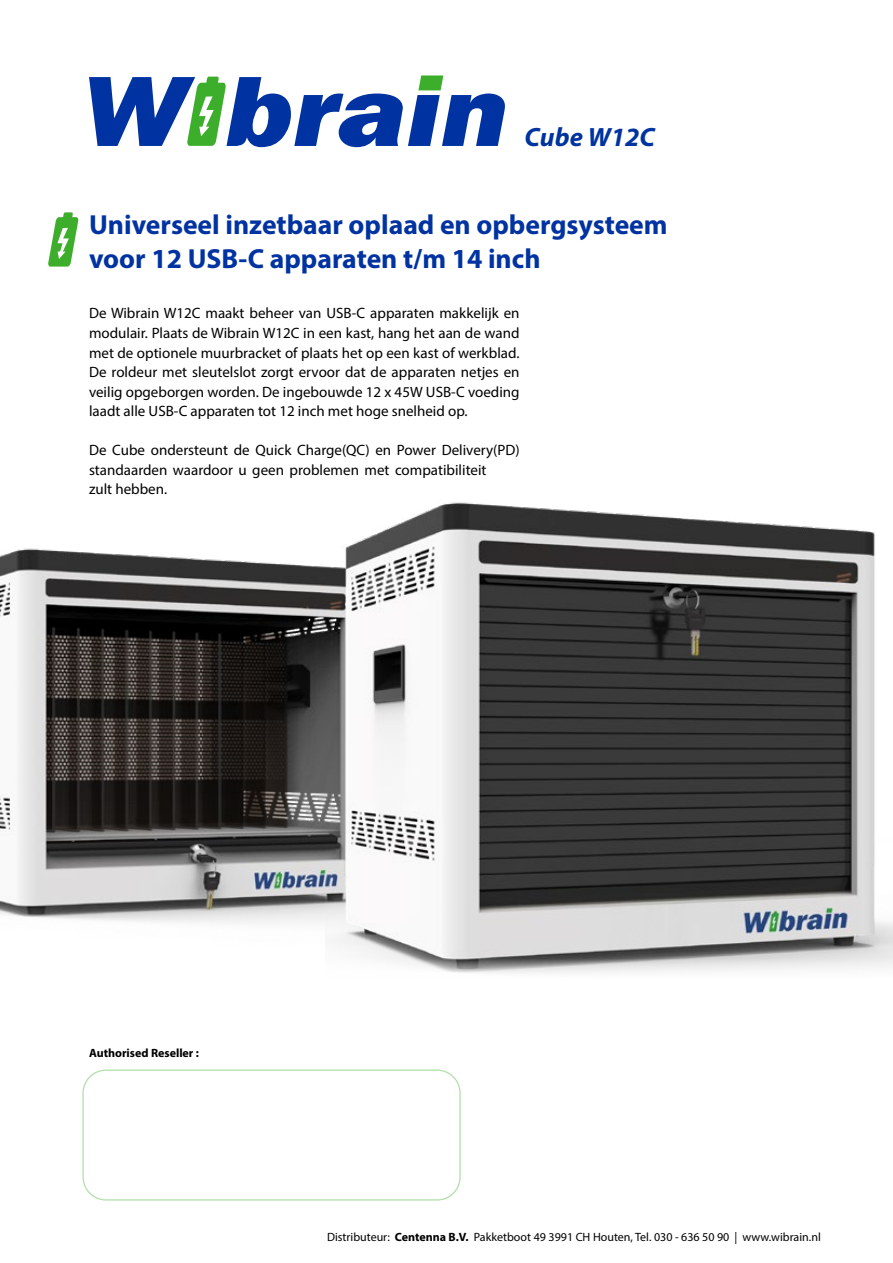
<style>
.page{position:relative;width:893px;height:1263px;background:#fff}
.page>*{position:absolute;margin:0;border:0;box-sizing:border-box;transform-origin:0 0}
.t1{font:700 27.6px/33.2px "Myriad Pro";color:#0033a1}
.t2{font:italic 700 26.55px "Myriad Pro";color:#0033a0}
.t3{font:15px/19.5px "Myriad Pro";color:#000;text-align:justify}
.t4{font:12px "Myriad Pro";color:#000}
.t5{font:700 12px "Myriad Pro";color:#000}
.s1{font-weight:700}
</style>
<div class="page">
<svg style="left:48px;top:212px;width:31px;height:55px"></svg>
<svg style="left:89px;top:75px;width:416px;height:72px"></svg>
<img style="left:0;top:548px;width:325px;height:376px">
<img style="left:325px;top:502px;width:568px;height:471px">
<div style="left:82px;top:1069px;width:379px;height:131px;border:1px solid #3dae2b;border-radius:23px"></div>
<h2 class="t2" style="left:524px;top:120px;width:132px">Cube W12C</h2>
<h1 class="t1" style="left:89px;top:208px;width:580px">Universeel inzetbaar oplaad en opbergsysteem voor 12 USB-C apparaten t/m 14 inch</h1>
<p class="t3" style="left:89px;top:303px;width:432px">De Wibrain W12C maakt beheer van USB-C apparaten makkelijk en modulair. Plaats de Wibrain W12C in een kast, hang het aan de wand met de optionele muurbracket of plaats het op een kast of werkblad.<br>De roldeur met sleutelslot zorgt ervoor dat de apparaten netjes en veilig opgeborgen worden. De ingebouwde 12 x 45W USB-C voeding laadt alle USB-C apparaten tot 12 inch met hoge snelheid op.</p>
<p class="t3" style="left:89px;top:440px;width:432px;text-align:left">De Cube ondersteunt de Quick Charge(QC) en Power Delivery(PD) standaarden waardoor u geen problemen met compatibiliteit<br>zult hebben.</p>
<p class="t5" style="left:89px;top:1045px;width:112px">Authorised Reseller :</p>
<p class="t4" style="left:327px;top:1229px;width:495px">Distributeur: <span class="s1">Centenna B.V.</span> Pakketboot 49 3991 CH Houten, Tel. 030 - 636 50 90 | www.wibrain.nl</p>
</div>
